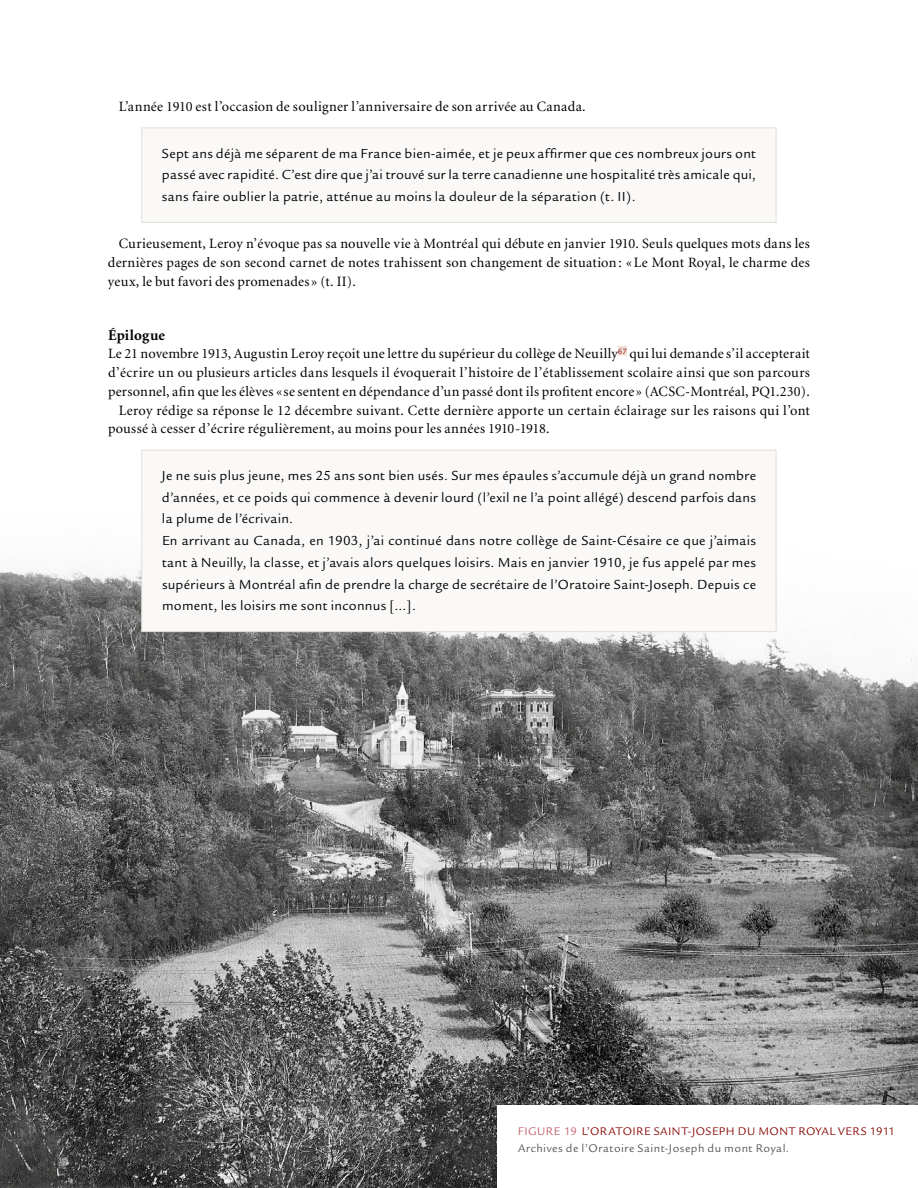
<style>
.page{position:relative;width:918px;height:1188px;background:#fff}
.page>*{position:absolute;margin:0;border:0;box-sizing:border-box;transform-origin:0 0}
.t1{font:700 15px "Minion";letter-spacing:.015em;color:#000}
.t2{font:14.25px/18.8px "Minion";letter-spacing:.02em;color:#000;text-align:justify}
.t3{font:14.25px/21.8px "Legacy Sans";letter-spacing:.02em;color:#000;text-align:justify}
.t4{font:12px/16.8px "Legacy Sans";letter-spacing:.04em;color:#575756}
.t5{font:12px "Legacy Sans";color:#c1646d}
.s1{color:#c1646d}
.s2{color:#8a0f0c}
</style>
<div class="page">
<img style="left:0;top:499px;width:918px;height:689px">
<div style="left:142px;top:128px;width:634px;height:95px;background:#faf9f8;border:1px solid #e2dfda"></div>
<div style="left:618px;top:346px;width:9px;height:10px;background:#f2dfd8"></div>
<div style="left:498px;top:1106px;width:420px;height:82px;background:#fff"></div>
<div style="left:142px;top:450px;width:634px;height:182px;background:#faf9f8;border:1px solid #e2dfda"></div>
<p class="t2" style="left:119px;top:98px;width:468px">L’année 1910 est l’occasion de souligner l’anniversaire de son arrivée au Canada.</p>
<p class="t3" style="left:162px;top:142px;width:596px">Sept ans déjà me séparent de ma France bien-aimée, et je peux affirmer que ces nombreux jours ont passé avec rapidité. C’est dire que j’ai trouvé sur la terre canadienne une hospitalité très amicale qui, sans faire oublier la patrie, atténue au moins la douleur de la séparation (t. II).</p>
<p class="t2" style="left:108px;top:235px;width:704px;text-indent:11px">Curieusement, Leroy n’évoque pas sa nouvelle vie à Montréal qui débute en janvier 1910. Seuls quelques mots dans les dernières pages de son second carnet de notes trahissent son changement de situation : « Le Mont Royal, le charme des yeux, le but favori des promenades» (t. II).</p>
<p class="t1" style="left:108px;top:327px;width:59px">Épilogue</p>
<p class="t2" style="left:108px;top:345px;width:704px">Le 21 novembre 1913, Augustin Leroy reçoit une lettre du supérieur du collège de Neuilly<sup>67</sup> qui lui demande s’il accepterait d’écrire un ou plusieurs articles dans lesquels il évoquerait l’histoire de l’établissement scolaire ainsi que son parcours personnel, afin que les élèves «se sentent en dépendance d’un passé dont ils profitent encore» (ACSC-Montréal, PQ1.230).</p>
<p class="t2" style="left:108px;top:401px;width:704px;text-indent:11px">Leroy rédige sa réponse le 12 décembre suivant. Cette dernière apporte un certain éclairage sur les raisons qui l’ont poussé à cesser d’écrire régulièrement, au moins pour les années 1910-1918.</p>
<p class="t3" style="left:162px;top:465px;width:596px;text-align:left">Je ne suis plus jeune, mes 25 ans sont bien usés. Sur mes épaules s’accumule déjà un grand nombre d’années, et ce poids qui commence à devenir lourd (l’exil ne l’a point allégé) descend parfois dans la plume de l’écrivain.<br>En arrivant au Canada, en 1903, j’ai continué dans notre collège de Saint-Césaire ce que j’aimais tant à Neuilly, la classe, et j’avais alors quelques loisirs. Mais en janvier 1910, je fus appelé par mes supérieurs à Montréal afin de prendre la charge de secrétaire de l’Oratoire Saint-Joseph. Depuis ce moment, les loisirs me sont inconnus […].</p>
<p class="t4" style="left:518px;top:1123px;width:378px;text-indent:46px"><span class="s1">19</span> <span class="s2">L’ORATOIRE SAINT-JOSEPH DU MONT ROYAL VERS 1911<br></span>Archives de l’Oratoire Saint-Joseph du mont Royal.</p>
<p class="t5" style="left:518px;top:1124px;width:14px">Figure</p>
</div>
